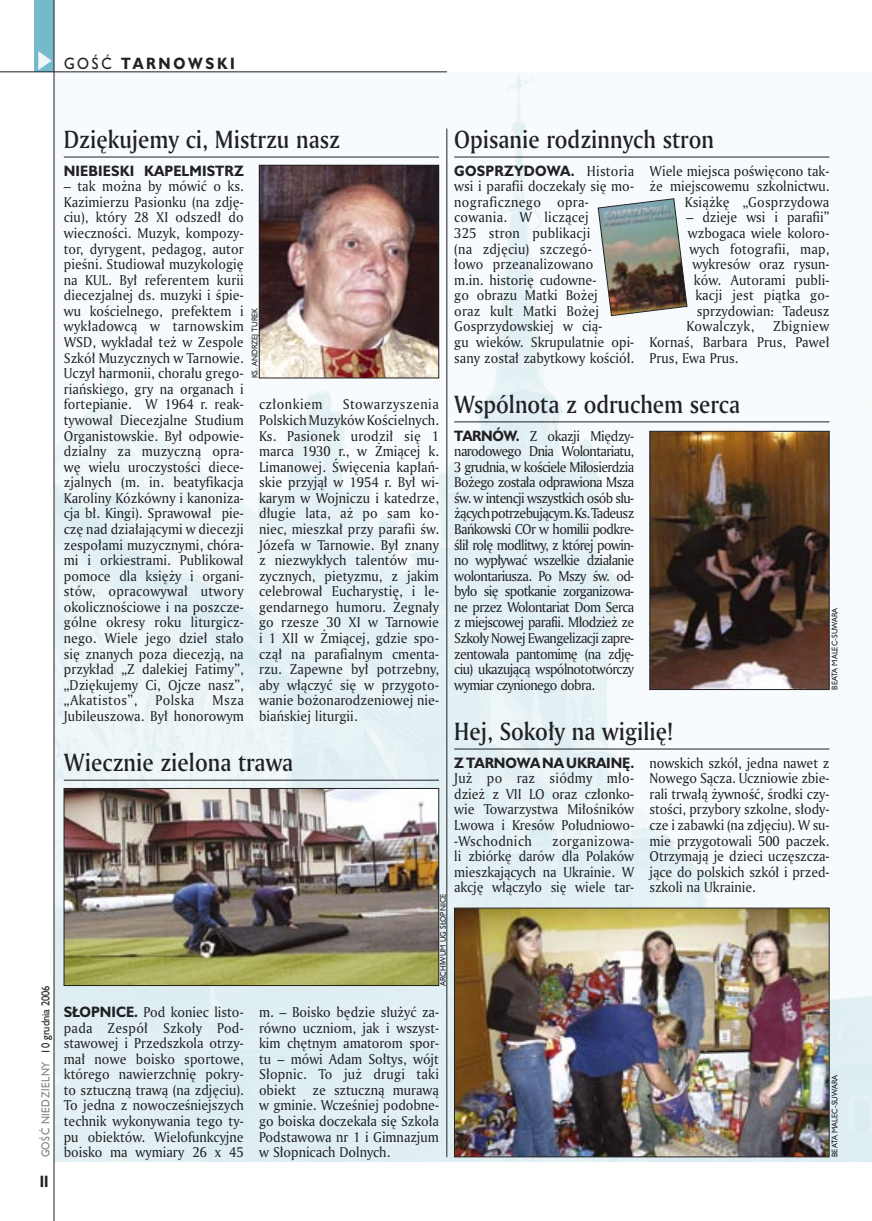
<style>
.page{position:relative;width:872px;height:1221px;background:#fff}
.page>*{position:absolute;margin:0;border:0;box-sizing:border-box;transform-origin:0 0}
._05d_tytyl_Kronika_AmMd_16_pt{font:24px "Amerigo Md PL";color:#212125;scale:.9 1}
._15a_temat_lewo{font:700 15px "Humanst 521 PL";letter-spacing:.2em;color:#212125;scale:.9 1}
._16_pagina_lewa{font:700 15px "Humanst 521 Cn PL";color:#212125;scale:.94 1}
._03_body_bez_akapitu{font:13.8px/15.6px "Amerigo PL";color:#212125;text-align:justify;scale:.94 1}
._03_body_bez_akapitu-2{font:700 13.8px "Humanst 521 PL";letter-spacing:.01em;color:#212125;scale:.94 1}
._03_body_bez_akapitu-3{font:13.8px "Amerigo PL";letter-spacing:.03em;color:#212125;scale:.94 1}
._03_body_bez_akapitu-4{font:13.8px "Amerigo PL";letter-spacing:.04em;color:#212125;scale:.94 1}
._18a_data_lewa_GOSC{font:10.5px "Humanst 521 PL";letter-spacing:.05em;color:#7f7f83;scale:.9 1}
._18_data_lewa{font:10.5px "Humanst 521 PL";color:#212125;scale:.9 1}
._09a_autor_zdjecia_Hu_5_pt{font:7.5px "Humanst 521 PL";color:#212125;scale:.94 1}
.s1{font-weight:400}
.s2{font-family:"Humanst 521 PL";font-weight:700}
</style>
<div class="page">
<img style="left:55px;top:72px;width:817px;height:1089px">
<div style="left:35px;top:0;width:19px;height:72px;background:#75baca"></div>
<svg style="left:38px;top:51px;width:14px;height:19px"></svg>
<hr style="left:54px;top:0;width:1px;height:1220px;background:#212125">
<hr style="left:0;top:72px;width:447px;height:1px;background:#212125">
<hr style="left:446px;top:129px;width:1px;height:1027px;background:#212125">
<hr style="left:64px;top:157px;width:375px;height:1px;background:#212125">
<img style="left:261px;top:167px;width:176px;height:209px">
<div style="left:259px;top:165px;width:180px;height:213px;border:1px solid #212125"></div>
<hr style="left:454px;top:748px;width:375px;height:1px;background:#212125">
<img style="left:66px;top:790px;width:371px;height:193px">
<div style="left:64px;top:788px;width:375px;height:197px;border:1px solid #212125"></div>
<hr style="left:454px;top:157px;width:375px;height:1px;background:#212125">
<hr style="left:64px;top:779px;width:375px;height:1px;background:#212125">
<img style="left:597px;top:198px;width:90px;height:118px">
<img style="left:651px;top:433px;width:176px;height:254px">
<div style="left:649px;top:431px;width:180px;height:258px;border:1px solid #212125"></div>
<img style="left:456px;top:909px;width:371px;height:245px">
<div style="left:454px;top:907px;width:375px;height:249px;border:1px solid #212125"></div>
<hr style="left:454px;top:421px;width:375px;height:1px;background:#212125">
<p class="_15a_temat_lewo" style="left:64px;top:53px;width:191px"><span class="s1">GOŚĆ</span> TARNOWSKI</p>
<p class="_18_data_lewa" style="left:38px;top:1053px;width:77px;rotate:-90deg">10 grudnia 2006</p>
<p class="_18a_data_lewa_GOSC" style="left:38px;top:1157px;width:108px;rotate:-90deg">GOŚĆ NIEDZIELNY</p>
<p class="_16_pagina_lewa" style="left:40px;top:1170px;width:11px">II</p>
<p class="_05d_tytyl_Kronika_AmMd_16_pt" style="left:64px;top:123px;width:308px">Dziękujemy ci, Mistrzu nasz</p>
<p class="_03_body_bez_akapitu-2" style="left:64px;top:161px;width:193px">NIEBIESKI KAPELMISTRZ</p>
<p class="_03_body_bez_akapitu" style="left:64px;top:178px;width:193px">– tak można by mówić o ks.<br>Kazimierzu Pasionku (na zdję&shy;ciu), który 28 XI odszedł do wieczności. Muzyk, kompozy&shy;tor, dyrygent, pedagog, autor pieśni. Studiował muzykologię na KUL. Był referentem kurii diecezjalnej ds. muzyki i śpie&shy;wu kościelnego, prefektem i wykładowcą w tarnowskim WSD, wykładał też w Zespole Szkół Muzycznych w Tarnowie.<br>Uczył harmonii, chorału grego&shy;riańskiego, gry na organach i fortepianie. W 1964 r. reak&shy;tywował Diecezjalne Studium Organistowskie. Był odpowie&shy;dzialny za muzyczną opra&shy;wę wielu uroczystości diece&shy;zjalnych (m. in. beatyfikacja Karoliny Kózkówny i kanoniza&shy;cja bł. Kingi). Sprawował pie&shy;czę nad działającymi w diecezji zespołami muzycznymi, chóra&shy;mi i orkiestrami. Publikował pomoce dla księży i organi&shy;stów, opracowywał utwory okolicznościowe i na poszcze&shy;gólne okresy roku liturgicz&shy;nego. Wiele jego dzieł stało się znanych poza diecezją, na przykład „Z dalekiej Fatimy”, „Dziękujemy Ci, Ojcze nasz”, „Akatistos”,</p>
<p class="_05d_tytyl_Kronika_AmMd_16_pt" style="left:454px;top:123px;width:290px">Opisanie rodzinnych stron</p>
<p class="_03_body_bez_akapitu" style="left:454px;top:162px;width:193px;text-align:left"><span class="s2">GOSPRZYDOWA.</span> Historia wsi i parafii doczekały się mo&shy;nograficznego opra&shy;cowania. W liczącej<br>325 stron publikacji<br>(na zdjęciu) szczegó-<br>łowo przeanalizowano<br>m.in. historię cudowne-<br>go obrazu Matki Bożej<br>oraz kult Matki Bożej<br>Gosprzydowskiej w cią-<br>gu wieków. Skrupulatnie opi&shy;sany został zabytkowy kościół.</p>
<p class="_03_body_bez_akapitu" style="left:649px;top:162px;width:193px;text-align:right">Wiele miejsca poświęcono tak&shy;że miejscowemu szkolnictwu.<br>Książkę „Gosprzydowa</p>
<p class="_03_body_bez_akapitu" style="left:686px;top:209px;width:154px">– dzieje wsi i parafii”</p>
<p class="_03_body_bez_akapitu" style="left:688px;top:225px;width:152px">wzbogaca wiele koloro-</p>
<p class="_03_body_bez_akapitu" style="left:689px;top:240px;width:150px">wych fotografii, map,</p>
<p class="_03_body_bez_akapitu" style="left:692px;top:256px;width:147px">wykresów oraz rysun-</p>
<p class="_03_body_bez_akapitu" style="left:694px;top:271px;width:146px">ków. Autorami publi-</p>
<p class="_03_body_bez_akapitu" style="left:695px;top:287px;width:144px">kacji jest piątka go-</p>
<p class="_03_body_bez_akapitu" style="left:697px;top:303px;width:142px">sprzydowian: Tadeusz</p>
<p class="_03_body_bez_akapitu-3" style="left:686px;top:317px;width:74px">Kowalczyk,</p>
<p class="_09a_autor_zdjecia_Hu_5_pt" style="left:250px;top:378px;width:76px;rotate:-90deg">KS. ANDRZEJ TUREK</p>
<p class="_03_body_bez_akapitu" style="left:649px;top:318px;width:193px;text-indent:124px">Zbigniew Kornaś, Barbara Prus, Paweł Prus, Ewa Prus.</p>
<p class="_05d_tytyl_Kronika_AmMd_16_pt" style="left:454px;top:388px;width:319px">Wspólnota z odruchem serca</p>
<p class="_03_body_bez_akapitu-4" style="left:259px;top:395px;width:69px">członkiem</p>
<p class="_03_body_bez_akapitu" style="left:259px;top:396px;width:193px;text-indent:84px">Stowarzyszenia Polskich Muzyków Kościelnych.<br>Ks. Pasionek urodził się 1 marca 1930 r., w Żmiącej k.<br>Limanowej. Święcenia kapłań&shy;skie przyjął w 1954 r. Był wi&shy;karym w Wojniczu i katedrze, długie lata, aż po sam ko&shy;niec, mieszkał przy parafii św.<br>Józefa w Tarnowie. Był znany z niezwykłych talentów mu&shy;zycznych, pietyzmu, z jakim celebrował Eucharystię, i le&shy;gendarnego humoru. Żegnały go rzesze 30 XI w Tarnowie i 1 XII w Żmiącej, gdzie spo&shy;czął na parafialnym cmenta&shy;rzu. Zapewne był potrzebny, aby włączyć się w przygoto&shy;wanie bożonarodzeniowej nie&shy;biańskiej liturgii.</p>
<p class="_03_body_bez_akapitu" style="left:454px;top:427px;width:193px"><span class="s2">TARNÓW.</span> Z okazji Między&shy;narodowego Dnia Wolontariatu, 3 grudnia, w kościele Miłosierdzia Bożego została odprawiona Msza św. w intencji wszystkich osób słu&shy;żących potrzebującym. Ks. Tadeusz Bańkowski COr w homilii podkre&shy;ślił rolę modlitwy, z której powin&shy;no wypływać wszelkie działanie wolontariusza. Po Mszy św. od&shy;było się spotkanie zorganizowa&shy;ne przez Wolontariat Dom Serca z miejscowej parafii. Młodzież ze Szkoły Nowej Ewangelizacji zapre&shy;zentowała pantomimę (na zdję&shy;ciu) ukazującą wspólnototwórczy wymiar czynionego dobra.</p>
<p class="_09a_autor_zdjecia_Hu_5_pt" style="left:829px;top:689px;width:89px;rotate:-90deg">BEATA MALEC-SUWARA</p>
<p class="_03_body_bez_akapitu" style="left:156px;top:692px;width:43px">Polska</p>
<p class="_03_body_bez_akapitu" style="left:64px;top:692px;width:193px;text-align:right">Msza<br>Jubileuszowa. Był honorowym</p>
<p class="_05d_tytyl_Kronika_AmMd_16_pt" style="left:454px;top:715px;width:244px">Hej, Sokoły na wigilię!</p>
<p class="_03_body_bez_akapitu" style="left:454px;top:754px;width:193px"><span class="s2">Z TARNOWA NA UKRAINĘ.<br></span>Już po raz siódmy mło&shy;dzież z VII LO oraz członko&shy;wie Towarzystwa Miłośników Lwowa i Kresów Południowo--Wschodnich</p>
<p class="_05d_tytyl_Kronika_AmMd_16_pt" style="left:64px;top:746px;width:256px">Wiecznie zielona trawa</p>
<p class="_03_body_bez_akapitu" style="left:649px;top:754px;width:193px">nowskich szkół, jedna nawet z Nowego Sącza. Uczniowie zbie&shy;rali trwałą żywność, środki czy&shy;stości, przybory szkolne, słody&shy;cze i zabawki (na zdjęciu). W su&shy;mie przygotowali 500 paczek.<br>Otrzymają je dzieci uczęszcza&shy;jące do polskich szkół i przed&shy;szkoli na Ukrainie.</p>
<p class="_03_body_bez_akapitu" style="left:454px;top:832px;width:193px;text-indent:98px">zorganizowa&shy;li zbiórkę darów dla Polaków mieszkających na Ukrainie. W akcję włączyło się wiele tar-</p>
<p class="_09a_autor_zdjecia_Hu_5_pt" style="left:438px;top:985px;width:99px;rotate:-90deg">ARCHIWUM UG SŁOPNICE</p>
<p class="_03_body_bez_akapitu" style="left:64px;top:1003px;width:193px"><span class="s2">SŁOPNICE.</span> Pod koniec listo&shy;pada Zespół Szkoły Pod&shy;stawowej i Przedszkola otrzy&shy;mał nowe boisko sportowe, którego nawierzchnię pokry&shy;to sztuczną trawą (na zdjęciu).<br>To jedna z nowocześniejszych technik wykonywania tego ty&shy;pu obiektów. Wielofunkcyjne boisko ma wymiary 26 x 45</p>
<p class="_03_body_bez_akapitu" style="left:259px;top:1003px;width:193px">m. – Boisko będzie służyć za&shy;równo uczniom, jak i wszyst&shy;kim chętnym amatorom spor&shy;tu – mówi Adam Sołtys, wójt Słopnic. To już drugi taki obiekt ze sztuczną murawą w gminie. Wcześniej podobne&shy;go boiska doczekała się Szkoła Podstawowa nr 1 i Gimnazjum w Słopnicach Dolnych.</p>
<p class="_09a_autor_zdjecia_Hu_5_pt" style="left:829px;top:1156px;width:89px;rotate:-90deg">BEATA MALEC-SUWARA</p>
</div>
